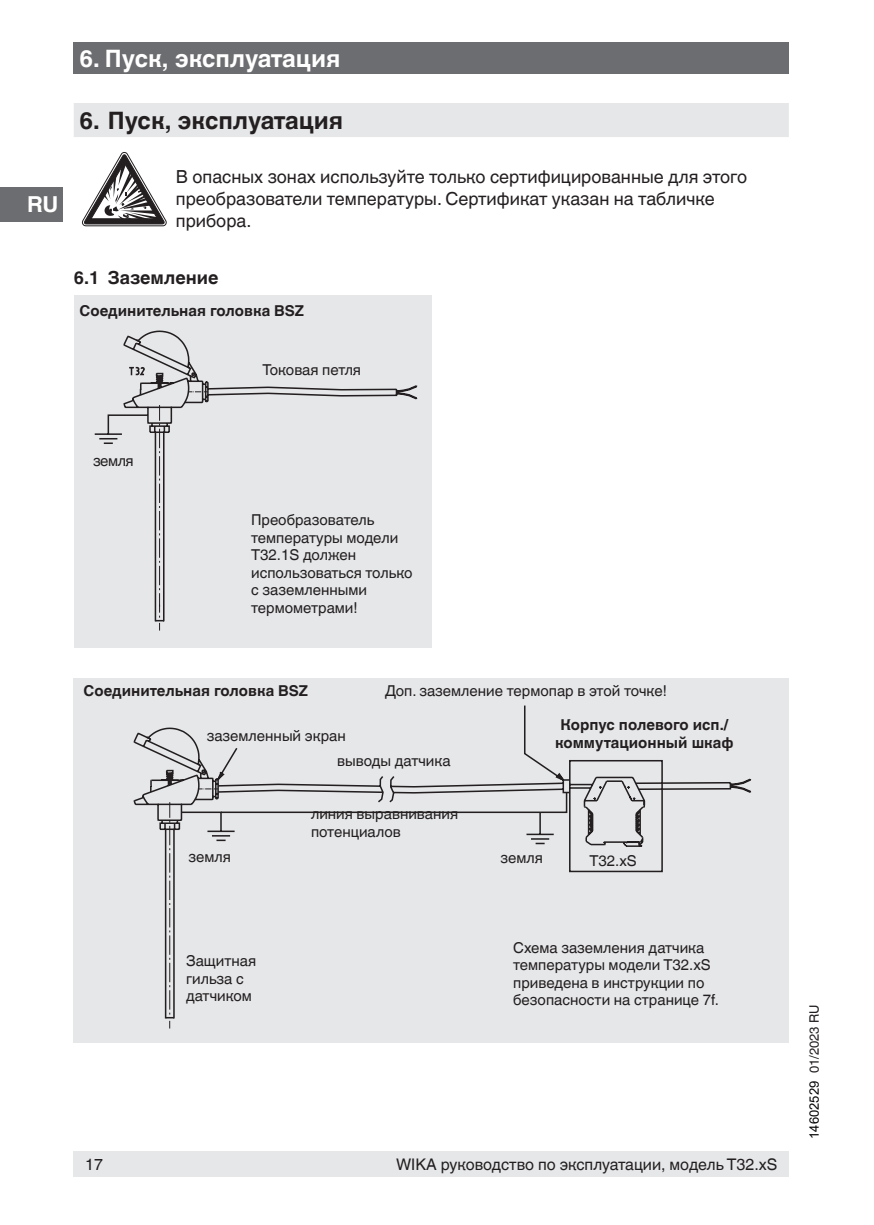
<style>
.page{position:relative;width:874px;height:1225px;background:#fff}
.page>*{position:absolute;margin:0;border:0;box-sizing:border-box;transform-origin:0 0}
.t1{font:700 24px "Helvetica World";color:#231f20}
.t2{font:700 24px "Helvetica World";color:#fff}
.t3{font:700 22px "Helvetica World";color:#fff}
.t4{font:18px/22px "Helvetica World";color:#231f20;text-align:justify}
.t5{font:700 18px "Helvetica World";color:#231f20}
.t6{font:16px "Helvetica World";color:#231f20}
.t7{font:15px/17.6px "Helvetica World";color:#231f20;text-align:justify}
.t8{font:700 15px/17.6px "Helvetica World";color:#231f20;text-align:center}
.t9{font:13px "Helvetica World";color:#231f20}
.s1{font-family:"Arial";color:#000}
</style>
<div class="page">
<div style="left:74px;top:43px;width:714px;height:31px;background:#6c6d70"></div>
<div style="left:0;top:187px;width:62px;height:34px;background:#6c6d70"></div>
<div style="left:74px;top:1151px;width:714px;height:25px;background:#e6e7e9"></div>
<div style="left:74px;top:103px;width:714px;height:34px;background:#e6e7e9"></div>
<svg style="left:82px;top:152px;width:84px;height:74px"></svg>
<div style="left:74px;top:296px;width:357px;height:352px;background:#e6e7e9"></div>
<svg style="left:94px;top:330px;width:98px;height:114px"></svg>
<svg style="left:127px;top:366px;width:291px;height:265px"></svg>
<div style="left:74px;top:678px;width:714px;height:364px;background:#e6e7e9"></div>
<svg style="left:134px;top:705px;width:617px;height:101px"></svg>
<svg style="left:153px;top:775px;width:550px;height:254px"></svg>
<svg style="left:206px;top:810px;width:391px;height:219px"></svg>
<svg style="left:163px;top:802px;width:7px;height:226px"></svg>
<h2 class="t3" style="left:27px;top:192px;width:33px">RU</h2>
<h1 class="t2" style="left:79px;top:44px;width:262px">6. Пуск, эксплуатация</h1>
<h1 class="t1" style="left:79px;top:106px;width:265px">6. Пуск, эксплуатация</h1>
<p class="t4" style="left:176px;top:165px;width:11px">ВОПАСНЫХЗОНАХИСПОЛЬЗУЙТЕТОЛЬКОСЕРТИФИЦИРОВАННЫЕДЛЯЭТОГО ПРЕОБРАЗОВАТЕЛИТЕМПЕРАТУРЫСЕРТИФИКАТУКАЗАННАТАБЛИЧКЕ ПРИБОРА</p>
<p class="t5" style="left:74px;top:267px;width:146px">6.1 Заземление</p>
<p class="t8" style="left:80px;top:302px;width:226px">Соединительная головка BSZ</p>
<p class="t7" style="left:262px;top:361px;width:9px">ТОКОВАЯПЕТЛЯ</p>
<p class="t7" style="left:93px;top:452px;width:9px">ЗЕМЛЯ</p>
<p class="t7" style="left:251px;top:511px;width:10px">ПРЕОБРАЗОВАТЕЛЬ ТЕМПЕРАТУРЫМОДЕЛИ T321SДОЛЖЕН ИСПОЛЬЗОВАТЬСЯТОЛЬКО СЗАЗЕМЛЕННЫМИ ТЕРМОМЕТРАМИ!</p>
<p class="t8" style="left:84px;top:682px;width:226px">Соединительная головка BSZ</p>
<p class="t7" style="left:206px;top:727px;width:10px">ЗАЗЕМЛЕННЫЙЭКРАН</p>
<p class="t7" style="left:385px;top:682px;width:9px">ДОПЗАЗЕМЛЕНИЕТЕРМОПАРВЭТОЙТОЧКЕ!</p>
<p class="t8" style="left:555px;top:716px;width:180px">Корпус полевого исп./ коммутационный шкаф</p>
<p class="t7" style="left:337px;top:751px;width:10px">ВЫВОДЫДАТЧИКА</p>
<p class="t7" style="left:188px;top:848px;width:10px">ЗЕМЛЯ</p>
<p class="t7" style="left:186px;top:952px;width:10px">ЗАЩИТНАЯ ГИЛЬЗАС ДАТЧИКОМ</p>
<p class="t7" style="left:311px;top:805px;width:10px">ЛИНИЯВЫРАВНИВАНИЯ<br>ПОТЕНЦИАЛОВ</p>
<p class="t7" style="left:500px;top:849px;width:10px">ЗЕМЛЯ</p>
<p class="t7" style="left:589px;top:852px;width:9px">T32XS</p>
<p class="t7" style="left:513px;top:938px;width:9px">СХЕМАЗАЗЕМЛЕНИЯДАТЧИКА ТЕМПЕРАТУРЫМОДЕЛИT32XS ПРИВЕДЕНАВИНСТРУКЦИИПО БЕЗОПАСНОСТИНАСТРАНИЦЕ7F</p>
<p class="t6" style="left:85px;top:1154px;width:9px">17</p>
<p class="t6" style="left:396px;top:1154px;width:383px">WIKA РУКОВОДСТВО ПО ЭКСПЛУАТАЦИИ, МОДЕЛЬ T32.XS</p>
<p class="t9" style="left:806px;top:1138px;width:136px;rotate:-90deg"><span class="s1">14602529</span> 01/2023 RU</p>
</div>
